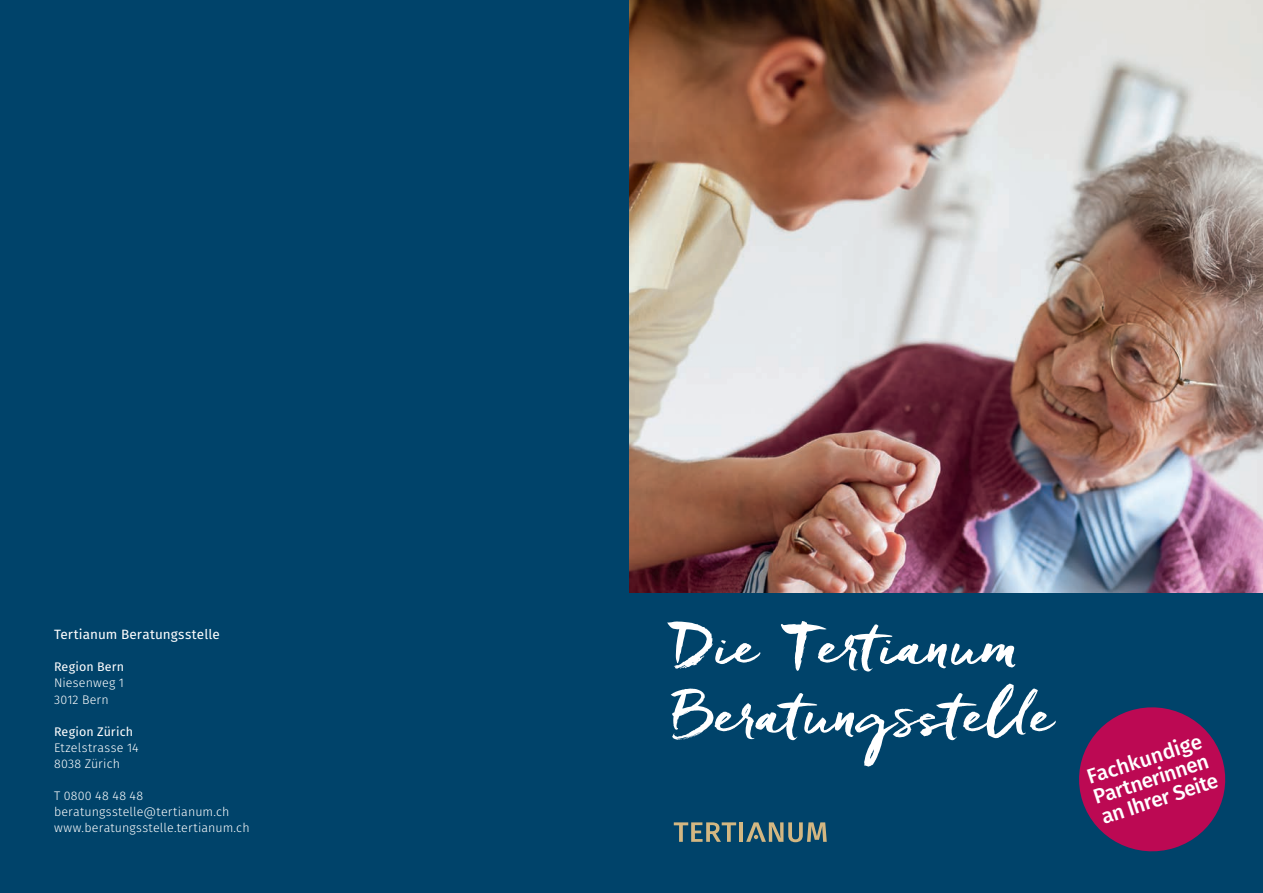
<style>
.page{position:relative;width:1263px;height:893px;background:#fff}
.page>*{position:absolute;margin:0;border:0;box-sizing:border-box;transform-origin:0 0}
.t1{font:62.4px/68.7px "Freeland";color:#fff}
.t2{font:500 20.85px/21px "Fira Sans";color:#fff}
.t3{font:13.5px "Fira Sans";letter-spacing:.01em;color:#fff}
.t4{font:300 12.45px/16px "Fira Sans";letter-spacing:.02em;color:#fff}
.t5{font:12.45px "Fira Sans";letter-spacing:.01em;color:#fff}
</style>
<div class="page">
<div style="left:0;top:0;width:629px;height:893px;background:#00436a"></div>
<div style="left:629px;top:592px;width:634px;height:301px;background:#00436a"></div>
<svg style="left:674px;top:822px;width:62px;height:20px"></svg>
<hr style="left:739px;top:822px;width:4px;height:20px;background:#d3b782">
<svg style="left:746px;top:822px;width:81px;height:20px"></svg>
<svg style="left:1079px;top:707px;width:147px;height:145px"></svg>
<img style="left:629px;top:0;width:634px;height:592px">
<p class="t3" style="left:54px;top:624px;width:167px">Tertianum Beratungsstelle</p>
<p class="t5" style="left:54px;top:658px;width:72px">Region Bern</p>
<p class="t4" style="left:54px;top:675px;width:71px">Niesenweg 1<br>3012 Bern</p>
<p class="t5" style="left:54px;top:722px;width:81px">Region Zürich</p>
<p class="t4" style="left:54px;top:739px;width:86px">Etzelstrasse 14<br>8038 Zürich</p>
<p class="t4" style="left:54px;top:788px;width:197px">T 0800 48 48 48 beratungsstelle@tertianum.ch www.beratungsstelle.tertianum.ch</p>
<h1 class="t1" style="left:673px;top:607px;width:383px">Die Tertianum<br>Beratungsstelle</h1>
<h2 class="t2" style="left:1084px;top:767px;width:125px;rotate:-18deg">Fachkundige<br>Partnerinnen an Ihrer Seite</h2>
</div>
